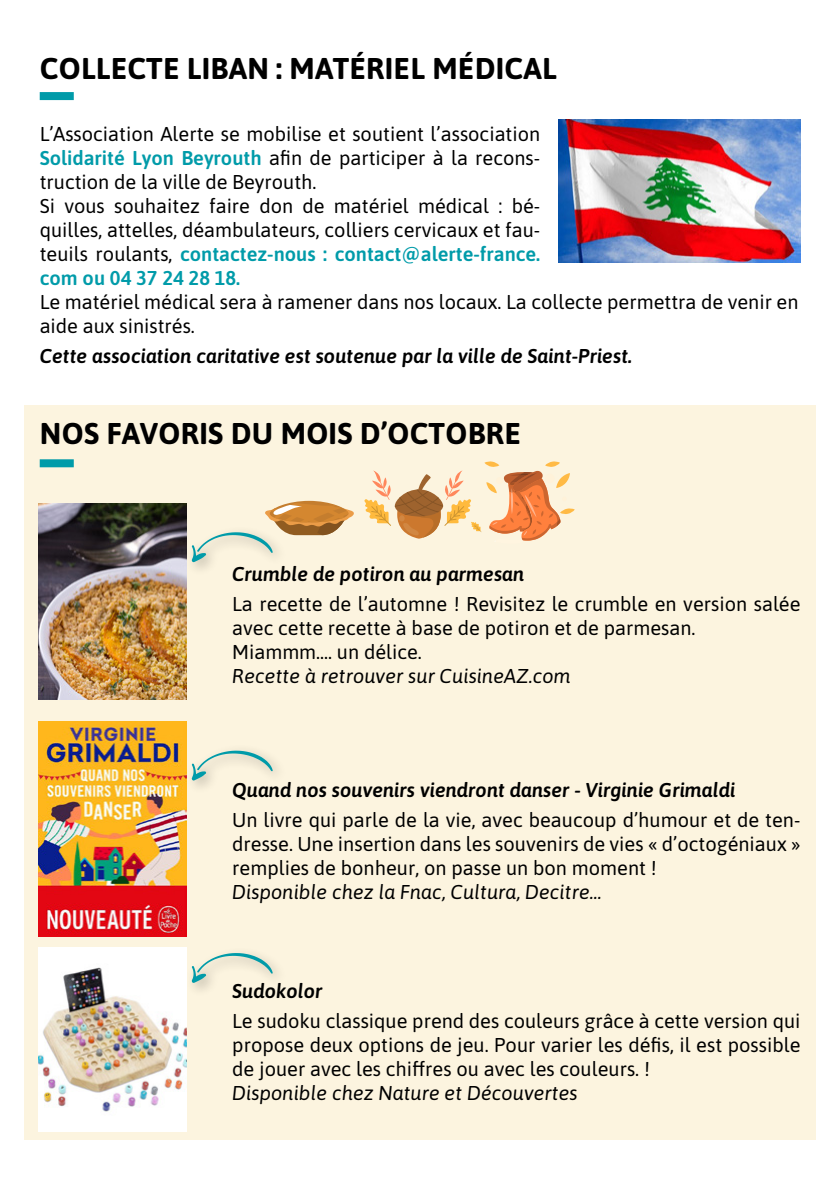
<style>
.page{position:relative;width:840px;height:1191px;background:#fff}
.page>*{position:absolute;margin:0;border:0;box-sizing:border-box;transform-origin:0 0}
.t1{font:700 30px "Asap";letter-spacing:.01em;color:#000}
.t2{font:20px/24px "Asap";color:#000}
.t3{font:italic 600 20px "Asap";color:#000}
.t4{font:italic 20px "Asap";color:#000}
.s1{font-weight:600;color:#009ba9}
</style>
<div class="page">
<div style="left:24px;top:405px;width:791px;height:735px;background:#fcf4df"></div>
<img style="left:38px;top:948px;width:148px;height:183px">
<img style="left:38px;top:503px;width:148px;height:196px">
<div style="left:40px;top:459px;width:34px;height:8px;background:#009ba9"></div>
<img style="left:38px;top:721px;width:148px;height:215px">
<div style="left:185px;top:525px;width:102px;height:51px;background:#000;opacity:.3"></div>
<div style="left:185px;top:743px;width:102px;height:51px;background:#000;opacity:.3"></div>
<svg style="left:191px;top:750px;width:81px;height:30px"></svg>
<div style="left:185px;top:946px;width:102px;height:51px;background:#000;opacity:.3"></div>
<svg style="left:191px;top:953px;width:81px;height:30px"></svg>
<div style="left:40px;top:92px;width:34px;height:8px;background:#009ba9"></div>
<img style="left:558px;top:119px;width:242px;height:143px">
<svg style="left:364px;top:461px;width:210px;height:80px"></svg>
<svg style="left:191px;top:501px;width:163px;height:61px"></svg>
<h1 class="t1" style="left:40px;top:47px;width:518px">COLLECTE LIBAN : MATÉRIEL MÉDICAL</h1>
<p class="t2" style="left:40px;top:121px;width:502px">L’Association Alerte se mobilise et soutient l’association <span class="s1">Solidarité Lyon Beyrouth</span> afin de participer à la recons&shy;truction de la ville de Beyrouth.<br>Si vous souhaitez faire don de matériel médical : bé&shy;quilles, attelles, déambulateurs, colliers cervicaux et fau&shy;teuils roulants, <span class="s1">contactez-nous : contact@alerte-france. com ou 04 37 24 28 18.</span></p>
<p class="t2" style="left:40px;top:289px;width:760px">Le matériel médical sera à ramener dans nos locaux. La collecte permettra de venir en aide aux sinistrés.</p>
<p class="t3" style="left:40px;top:342px;width:593px">Cette association caritative est soutenue par la ville de Saint-Priest.</p>
<h1 class="t1" style="left:40px;top:412px;width:482px">NOS FAVORIS DU MOIS D’OCTOBRE</h1>
<p class="t3" style="left:232px;top:560px;width:293px">Crumble de potiron au parmesan</p>
<p class="t2" style="left:232px;top:591px;width:569px">La recette de l’automne ! Revisitez le crumble en version salée avec cette recette à base de potiron et de parmesan.<br>Miammm.... un délice.</p>
<p class="t4" style="left:232px;top:662px;width:340px">Recette à retrouver sur CuisineAZ.com</p>
<p class="t3" style="left:232px;top:777px;width:504px">Quand nos souvenirs viendront danser - Virginie Grimaldi</p>
<p class="t2" style="left:232px;top:807px;width:569px;text-align:justify">Un livre qui parle de la vie, avec beaucoup d’humour et de ten&shy;dresse. Une insertion dans les souvenirs de vies « d’octogéniaux » remplies de bonheur, on passe un bon moment !</p>
<p class="t4" style="left:232px;top:879px;width:371px">Disponible chez la Fnac, Cultura, Decitre...</p>
<p class="t3" style="left:232px;top:977px;width:92px">Sudokolor</p>
<p class="t2" style="left:232px;top:1008px;width:569px;text-align:justify">Le sudoku classique prend des couleurs grâce à cette version qui propose deux options de jeu. Pour varier les défis, il est possible de jouer avec les chiffres ou avec les couleurs. !</p>
<p class="t4" style="left:232px;top:1080px;width:347px">Disponible chez Nature et Découvertes</p>
</div>
